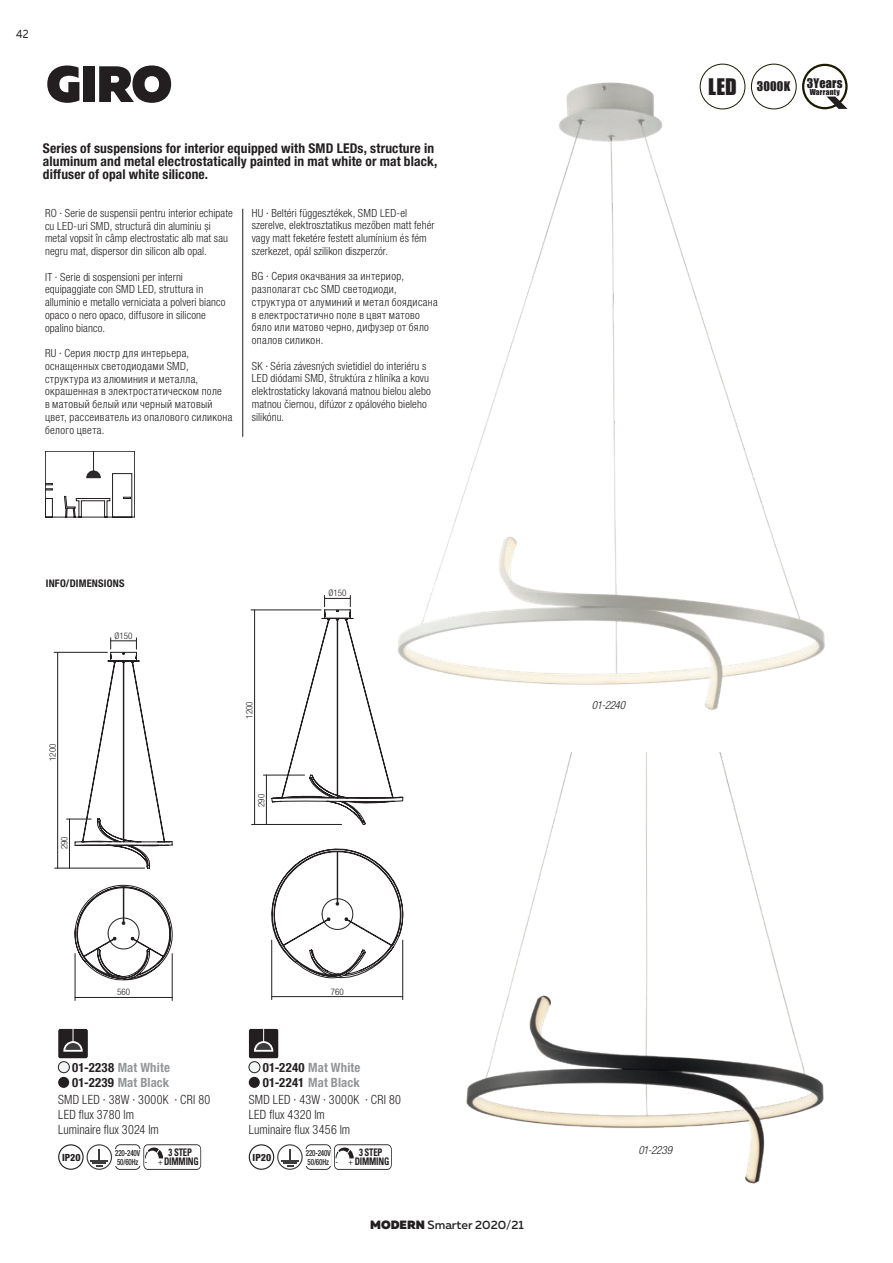
<style>
.page{position:relative;width:893px;height:1263px;background:#fff}
.page>*{position:absolute;margin:0;border:0;box-sizing:border-box;transform-origin:0 0}
.t1{font:900 51px "Muller";color:#231f20}
.t2{font:21px "Impact";color:#231f20}
.t3{font:700 condensed 13.5px/12.8px "Helvetica Neue LTW1 G";letter-spacing:.01em;color:#231f20}
.t4{font:300 condensed 12.75px/15px "Helvetica Neue LTW1 G";letter-spacing:.02em;color:#231f20;scale:.95 1}
.t5{font:700 condensed 12.75px/15px "Helvetica Neue LTW1 G";letter-spacing:.01em;color:#939598}
.t6{font:12.3px "Impact";letter-spacing:.015em;color:#231f20}
.t7{font:500 12px "Muller";color:#231f20}
.t8{font:12px "Muller";color:#231f20;scale:.85 1}
.t9{font:300 condensed 11.25px/12.8px "Helvetica Neue LTW1 G";letter-spacing:.015em;color:#231f20}
.t10{font:300 condensed 11.25px/12.8px "Helvetica Neue LTW1 G";letter-spacing:.035em;color:#231f20}
.t11{font:italic 300 condensed 11.25px "Helvetica Neue LTW1 G";letter-spacing:-.03em;color:#231f20}
.t12{font:10.5px/9.3px "Univers LTCYR 67 Bold Cond";letter-spacing:-.02em;color:#231f20;text-align:center;scale:.83 1}
.t13{font:700 condensed 10.5px "Helvetica Neue LTW1 G";letter-spacing:.02em;color:#231f20}
.t14{font:800 condensed 9.9px "Helvetica Neue LTW1 G";color:#231f20}
.t15{font:300 condensed 9px "Helvetica Neue LT Pro";color:#231f20}
.t16{font:500 condensed 8.4px/9.3px "Helvetica Neue LTW1 G";letter-spacing:-.02em;color:#231f20;scale:.83 1}
.t17{font:7.5px "Impact";letter-spacing:.03em;color:#231f20}
.s1{color:#231f20}
.s2{font-weight:400;font-size:9px}
.s3{font-weight:900}
</style>
<div class="page">
<img style="left:466px;top:752px;width:358px;height:432px">
<hr style="left:242px;top:209px;width:1px;height:228px;background:#231f20">
<hr style="left:172px;top:953px;width:1px;height:47px;background:#231f20">
<hr style="left:75px;top:953px;width:1px;height:47px;background:#231f20">
<hr style="left:75px;top:997px;width:97px;height:1px;background:#231f20">
<hr style="left:55px;top:868px;width:90px;height:1px;background:#231f20">
<hr style="left:54px;top:652px;width:53px;height:1px;background:#231f20">
<hr style="left:57px;top:652px;width:1px;height:216px;background:#231f20">
<svg style="left:66px;top:638px;width:107px;height:343px"></svg>
<svg style="left:324px;top:595px;width:27px;height:12px"></svg>
<hr style="left:402px;top:940px;width:1px;height:59px;background:#231f20">
<hr style="left:271px;top:940px;width:1px;height:59px;background:#231f20">
<hr style="left:272px;top:996px;width:131px;height:1px;background:#231f20">
<hr style="left:252px;top:824px;width:90px;height:1px;background:#231f20">
<hr style="left:251px;top:610px;width:70px;height:1px;background:#231f20">
<hr style="left:254px;top:610px;width:1px;height:214px;background:#231f20">
<svg style="left:263px;top:609px;width:141px;height:371px"></svg>
<svg style="left:322px;top:898px;width:33px;height:33px"></svg>
<img style="left:365px;top:63px;width:482px;height:664px">
<svg style="left:58px;top:1029px;width:30px;height:29px"></svg>
<div style="left:58px;top:1062px;width:11px;height:11px;background:#f2f3f4;border-radius:50%"></div>
<div style="left:58px;top:1061px;width:12px;height:12px;border:1px solid #231f20;border-radius:50%"></div>
<div style="left:58px;top:1077px;width:11px;height:11px;background:#231f20;border-radius:50%"></div>
<svg style="left:58px;top:1144px;width:143px;height:26px"></svg>
<svg style="left:249px;top:1029px;width:29px;height:29px"></svg>
<div style="left:249px;top:1062px;width:11px;height:11px;background:#f2f3f4;border-radius:50%"></div>
<div style="left:249px;top:1061px;width:11px;height:12px;border:1px solid #231f20;border-radius:50%"></div>
<div style="left:249px;top:1077px;width:11px;height:11px;background:#231f20;border-radius:50%"></div>
<svg style="left:249px;top:1144px;width:143px;height:26px"></svg>
<div style="left:700px;top:64px;width:45px;height:45px;border:1px solid #191a00;border-radius:50%"></div>
<div style="left:751px;top:64px;width:46px;height:45px;border:1px solid #191a00;border-radius:50%"></div>
<div style="left:802px;top:64px;width:46px;height:45px;border:2px solid #191a00;border-radius:50%"></div>
<svg style="left:827px;top:97px;width:21px;height:12px"></svg>
<svg style="left:45px;top:451px;width:90px;height:66px"></svg>
<p class="t8" style="left:16px;top:26px;width:16px">42</p>
<h1 class="t1" style="left:46px;top:52px;width:128px">GIRO</h1>
<p class="t3" style="left:43px;top:142px;width:396px">Series of suspensions for interior equipped with SMD LEDs, structure in aluminum and metal electrostatically painted in mat white or mat black, diffuser of opal white silicone.</p>
<p class="t9" style="left:45px;top:206px;width:189px">RO · Serie de suspensii pentru interior echipate cu LED-uri SMD, structură din aluminiu și metal vopsit în câmp electrostatic alb mat sau negru mat, dispersor din silicon alb opal.</p>
<p class="t9" style="left:45px;top:270px;width:182px">IT · Serie di sospensioni per interni equipaggiate con SMD LED, struttura in alluminio e metallo verniciata a polveri bianco opaco o nero opaco, diffusore in silicone opalino bianco.</p>
<p class="t9" style="left:45px;top:347px;width:189px">RU · Серия люстр для интерьера, оснащенных светодиодами SMD, структура из алюминия и металла, окрашенная в электростатическом поле<br>в матовый белый или черный матовый цвет, рассеиватель из опалового силикона белого цвета.</p>
<p class="t9" style="left:252px;top:206px;width:184px">HU · Beltéri függesztékek, SMD LED-el szerelve, elektrosztatikus mezőben matt fehér vagy matt feketére festett alumínium és fém szerkezet, opál szilikon diszperzór.</p>
<p class="t10" style="left:252px;top:270px;width:188px">BG · Серия окачвания за интериор, разполагат със SMD светодиоди, структура от алуминий и метал боядисана в електростатично поле в цвят матово бяло или матово черно, дифузер от бяло опалов силикон.</p>
<p class="t9" style="left:252px;top:359px;width:181px">SK · Séria závesných svietidiel do interiéru s LED diódami SMD, štruktúra z hliníka a kovu elektrostaticky lakovaná matnou bielou alebo matnou čiernou, difúzor z opálového bieleho silikónu.</p>
<p class="t13" style="left:46px;top:576px;width:80px">INFO/DIMENSIONS</p>
<p class="t15" style="left:47px;top:761px;width:19px;rotate:-90deg">1200</p>
<p class="t15" style="left:59px;top:849px;width:14px;rotate:-90deg">290</p>
<p class="t15" style="left:115px;top:630px;width:19px">Ø150</p>
<p class="t15" style="left:244px;top:718px;width:19px;rotate:-90deg">1200</p>
<p class="t15" style="left:256px;top:807px;width:14px;rotate:-90deg">290</p>
<p class="t15" style="left:328px;top:588px;width:19px">Ø150</p>
<p class="t15" style="left:117px;top:987px;width:14px">560</p>
<p class="t5" style="left:72px;top:1060px;width:99px"><span class="s1">01-2238</span> Mat White<br><span class="s1">01-2239</span> Mat Black</p>
<p class="t4" style="left:58px;top:1092px;width:162px">SMD LED · 38W · 3000K · CRI 80<br>LED flux 3780 lm<br>Luminaire flux 3024 lm</p>
<p class="t14" style="left:62px;top:1151px;width:20px">IP20</p>
<p class="t16" style="left:115px;top:1148px;width:58px">220-240V<br>50/60Hz <span class="s2">- +</span></p>
<p class="t12" style="left:164px;top:1147px;width:43px">3 STEP<br>DIMMING</p>
<p class="t15" style="left:331px;top:986px;width:14px">760</p>
<p class="t5" style="left:263px;top:1060px;width:99px"><span class="s1">01-2240</span> Mat White<br><span class="s1">01-2241</span> Mat Black</p>
<p class="t4" style="left:249px;top:1092px;width:162px">SMD LED · 43W · 3000K · CRI 80<br>LED flux 4320 lm<br>Luminaire flux 3456 lm</p>
<p class="t14" style="left:253px;top:1151px;width:20px">IP20</p>
<p class="t16" style="left:306px;top:1148px;width:58px">220-240V<br>50/60Hz <span class="s2">- +</span></p>
<p class="t12" style="left:355px;top:1147px;width:43px">3 STEP<br>DIMMING</p>
<p class="t7" style="left:370px;top:1217px;width:155px"><span class="s3">MODERN</span> Smarter 2020/21</p>
<p class="t6" style="left:757px;top:76px;width:35px">3000K</p>
<p class="t6" style="left:807px;top:73px;width:37px">3Years</p>
<h2 class="t2" style="left:708px;top:70px;width:30px">LED</h2>
<p class="t17" style="left:810px;top:86px;width:32px">Warranty</p>
<p class="t11" style="left:592px;top:699px;width:35px">01-2240</p>
<p class="t11" style="left:638px;top:1143px;width:35px">01-2239</p>
</div>
